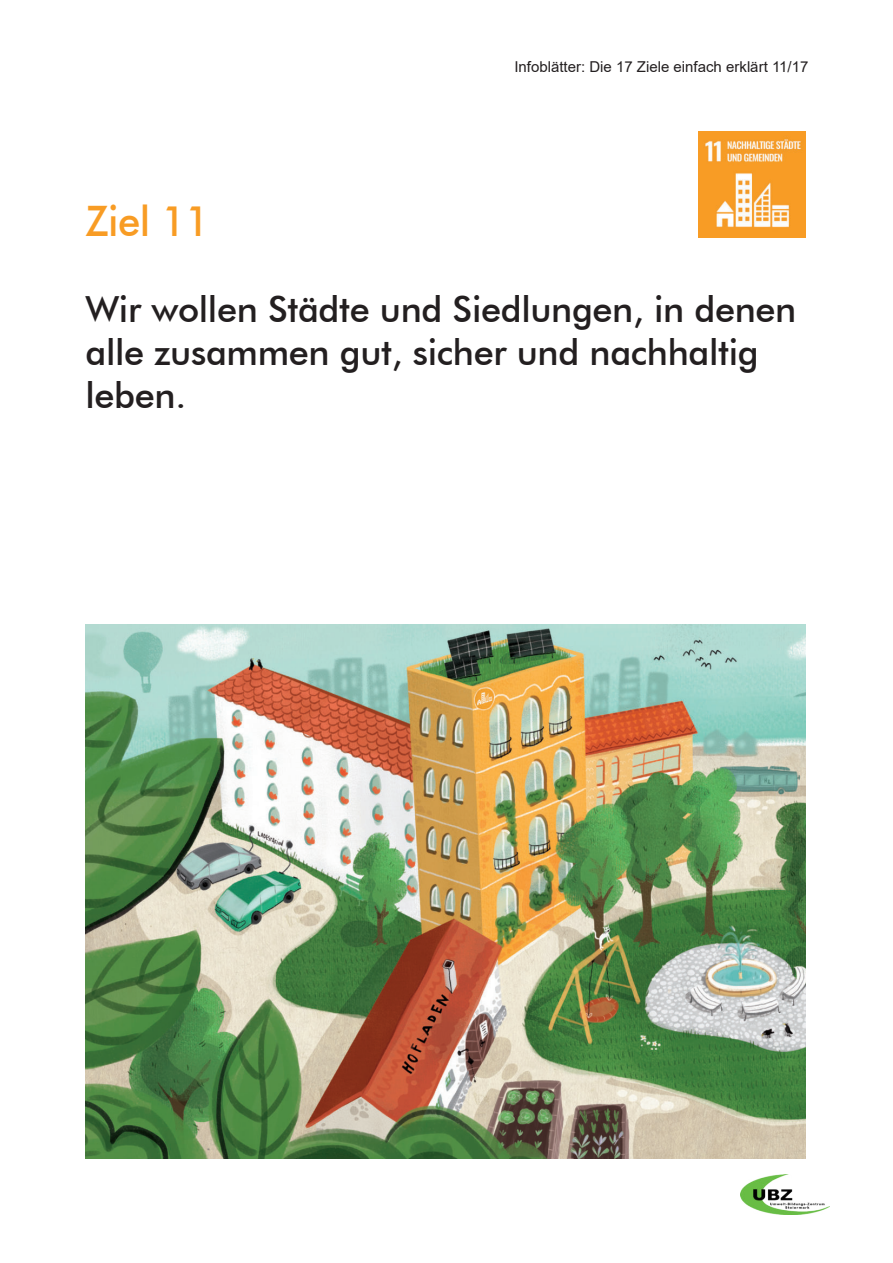
<style>
.page{position:relative;width:893px;height:1263px;background:#fff}
.page>*{position:absolute;margin:0;border:0;box-sizing:border-box;transform-origin:0 0}
.t1{font:500 42px "Futura BT";letter-spacing:-.01em;color:#f89c24;scale:.95 1}
.t2{font:500 36px/43.2px "Futura BT";letter-spacing:-.01em;color:#231f20}
.t3{font:15px "Arial";color:#231f20}
</style>
<div class="page">
<img style="left:740px;top:1174px;width:90px;height:40px">
<img style="left:699px;top:132px;width:106px;height:106px">
<img style="left:86px;top:625px;width:719px;height:533px">
<p class="t1" style="left:86px;top:204px;width:132px">Ziel 11</p>
<p class="t3" style="left:514px;top:58px;width:296px">Infoblätter: Die 17 Ziele einfach erklärt 11/17</p>
<p class="t2" style="left:86px;top:290px;width:712px">Wir wollen Städte und Siedlungen, in denen alle zusammen gut, sicher und nachhaltig leben.</p>
</div>
